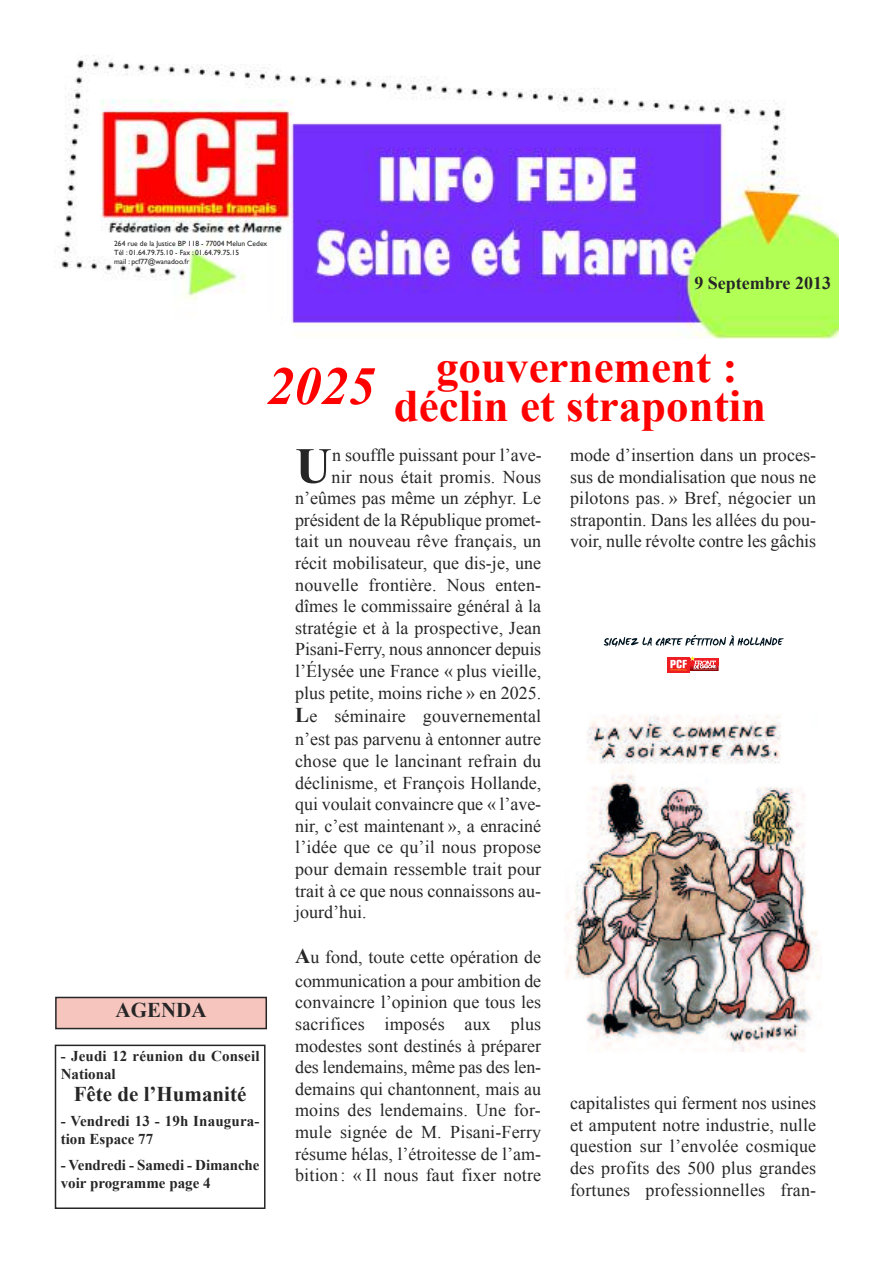
<style>
.page{position:relative;width:893px;height:1263px;background:#fff}
.page>*{position:absolute;margin:0;border:0;box-sizing:border-box;transform-origin:0 0}
.t1{font:italic 700 54px "Times New Roman";color:#f00}
.t2{font:700 50.55px "Times New Roman";color:#272627}
.t3{font:700 45px/39px "Times New Roman";color:#f00;text-align:center}
.t4{font:700 21px "Times New Roman";color:#272627}
.t5{font:18px/21.6px "Times New Roman";color:#272627;text-align:justify}
.t6{font:700 18px "Times New Roman";color:#272627}
.t7{font:700 15px/18px "Times New Roman";color:#272627}
.t8{font:7.5px/9px "Gill Sans";color:#272627}
.s1{font-weight:700;font-size:21px}
</style>
<div class="page">
<img style="left:58px;top:55px;width:781px;height:284px">
<div style="left:56px;top:997px;width:210px;height:31px;background:#f5c5be"></div>
<div style="left:55px;top:997px;width:212px;height:32px;border:2px solid #272627"></div>
<div style="left:55px;top:1044px;width:211px;height:165px;border:2px solid #272627"></div>
<img style="left:564px;top:634px;width:256px;height:418px">
<svg style="left:604px;top:635px;width:180px;height:12px"></svg>
<div style="left:668px;top:657px;width:22px;height:15px;background:#ee1d23"></div>
<svg style="left:670px;top:655px;width:49px;height:16px"></svg>
<p class="t8" style="left:114px;top:239px;width:155px">264 rue de la Justice BP 118 - 77004 Melun Cedex<br>Tél : 01.64.79.75.10 - Fax : 01.64.79.75.15<br>mail : pcf77@wanadoo.fr</p>
<p class="t6" style="left:694px;top:273px;width:138px">9 Septembre 2013</p>
<h1 class="t1" style="left:267px;top:356px;width:109px">2025</h1>
<h3 class="t3" style="left:394px;top:348px;width:374px">gouvernement : déclin et strapontin</h3>
<p class="t4" style="left:116px;top:998px;width:93px">AGENDA</p>
<p class="t7" style="left:61px;top:1047px;width:200px">- Jeudi 12 réunion du Conseil<br>National</p>
<p class="t4" style="left:74px;top:1082px;width:174px">Fête de l’Humanité</p>
<p class="t7" style="left:61px;top:1112px;width:200px">- Vendredi 13 - 19h Inaugura&shy;tion Espace 77</p>
<p class="t7" style="left:61px;top:1155px;width:200px">- Vendredi - Samedi - Dimanche voir programme page 4</p>
<p class="t5" style="left:295px;top:444px;width:248px;text-align:right">n souffle puissant pour l’ave-<br>nir nous était promis. Nous n’eûmes pas même un zéphyr. Le président de la République promet&shy;tait un nouveau rêve français, un récit mobilisateur, que dis-je, une nouvelle frontière. Nous enten&shy;dîmes le commissaire général à la stratégie et à la prospective, Jean Pisani-Ferry, nous annoncer depuis l’Élysée une France « plus vieille, plus petite, moins riche » en 2025.</p>
<p class="t5" style="left:295px;top:704px;width:248px;line-height:23.4px"><span class="s1">L</span>e séminaire gouvernemental n’est pas parvenu à entonner autre</p>
<p class="t5" style="left:295px;top:750px;width:248px">chose que le lancinant refrain du déclinisme, et François Hollande, qui voulait convaincre que « l’ave&shy;nir, c’est maintenant », a enraciné l’idée que ce qu’il nous propose pour demain ressemble trait pour trait à ce que nous connaissons au&shy;jourd’hui.</p>
<p class="t5" style="left:295px;top:945px;width:248px;line-height:23.4px"><span class="s1">A</span>u fond, toute cette opération de communication a pour ambition de</p>
<p class="t5" style="left:295px;top:991px;width:248px">convaincre l’opinion que tous les sacrifices imposés aux plus modestes sont destinés à préparer des lendemains, même pas des len&shy;demains qui chantonnent, mais au moins des lendemains. Une for&shy;mule signée de M. Pisani-Ferry résume hélas, l’étroitesse de l’am&shy;bition : « Il nous faut fixer notre</p>
<h2 class="t2" style="left:295px;top:438px;width:38px">U</h2>
<p class="t5" style="left:570px;top:444px;width:248px">mode d’insertion dans un proces&shy;sus de mondialisation que nous ne pilotons pas. » Bref, négocier un strapontin. Dans les allées du pou&shy;voir, nulle révolte contre les gâchis</p>
<p class="t5" style="left:570px;top:1092px;width:248px">capitalistes qui ferment nos usines et amputent notre industrie, nulle question sur l’envolée cosmique des profits des 500 plus grandes fortunes professionnelles fran-</p>
</div>
